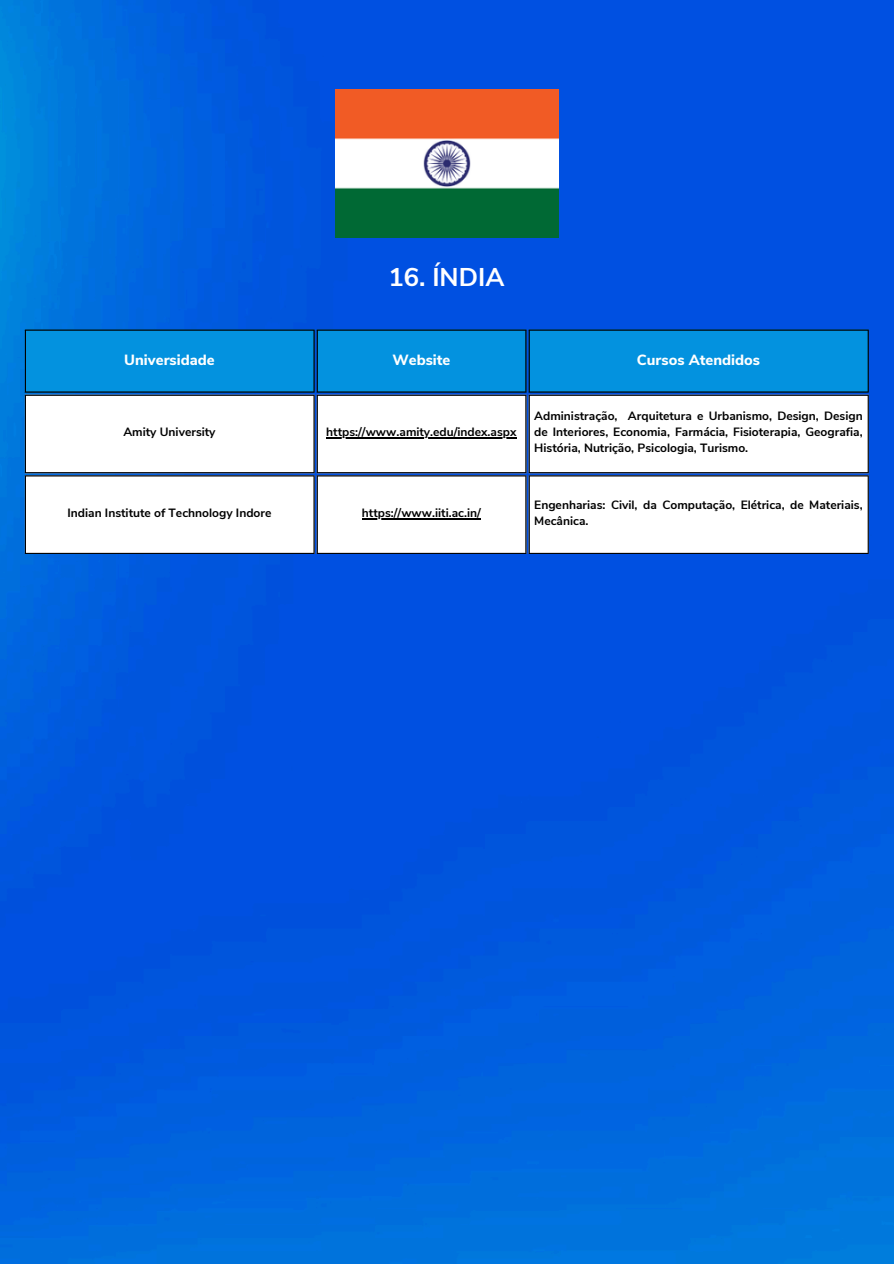
<style>
.page{position:relative;width:894px;height:1264px;background:#fff}
.page>*{position:absolute;margin:0;border:0;box-sizing:border-box;transform-origin:0 0}
.t1{font:700 25.65px "Nunito Sans";color:#fff}
.t2{font:800 14.7px "Nunito Sans";color:#fff}
.t3{font:700 12px/16px "Nunito Sans";color:#000;text-align:justify}
</style>
<div class="page">
<img style="left:0;top:0;width:893px;height:1263px">
<div style="left:26px;top:329px;width:841px;height:63px;background:#0392df"></div>
<svg style="left:25px;top:394px;width:843px;height:160px"></svg>
<hr style="left:326px;top:437px;width:190px;height:1px;background:#000">
<hr style="left:362px;top:518px;width:118px;height:1px;background:#000">
<hr style="left:25px;top:330px;width:1px;height:61px;background:#000">
<hr style="left:313px;top:330px;width:1px;height:61px;background:#000">
<hr style="left:25px;top:329px;width:289px;height:1px;background:#000">
<hr style="left:25px;top:391px;width:289px;height:1px;background:#000">
<hr style="left:316px;top:330px;width:2px;height:61px;background:#000">
<hr style="left:525px;top:330px;width:1px;height:61px;background:#000">
<hr style="left:316px;top:329px;width:210px;height:1px;background:#000">
<hr style="left:316px;top:391px;width:210px;height:1px;background:#000">
<hr style="left:528px;top:330px;width:1px;height:61px;background:#000">
<hr style="left:867px;top:330px;width:1px;height:61px;background:#000">
<hr style="left:528px;top:329px;width:340px;height:1px;background:#000">
<hr style="left:528px;top:391px;width:340px;height:1px;background:#000">
<hr style="left:25px;top:396px;width:1px;height:76px;background:#000">
<hr style="left:313px;top:396px;width:1px;height:76px;background:#000">
<hr style="left:25px;top:394px;width:289px;height:2px;background:#000">
<hr style="left:25px;top:472px;width:289px;height:1px;background:#000">
<hr style="left:316px;top:396px;width:2px;height:76px;background:#000">
<hr style="left:525px;top:396px;width:1px;height:76px;background:#000">
<hr style="left:316px;top:394px;width:210px;height:2px;background:#000">
<hr style="left:316px;top:472px;width:210px;height:1px;background:#000">
<hr style="left:528px;top:396px;width:1px;height:76px;background:#000">
<hr style="left:867px;top:396px;width:1px;height:76px;background:#000">
<hr style="left:528px;top:394px;width:340px;height:2px;background:#000">
<hr style="left:528px;top:472px;width:340px;height:1px;background:#000">
<hr style="left:25px;top:476px;width:1px;height:77px;background:#000">
<hr style="left:313px;top:476px;width:1px;height:77px;background:#000">
<hr style="left:25px;top:475px;width:289px;height:1px;background:#000">
<hr style="left:25px;top:553px;width:289px;height:1px;background:#000">
<hr style="left:316px;top:476px;width:2px;height:77px;background:#000">
<hr style="left:525px;top:476px;width:1px;height:77px;background:#000">
<hr style="left:316px;top:475px;width:210px;height:1px;background:#000">
<hr style="left:316px;top:553px;width:210px;height:1px;background:#000">
<hr style="left:528px;top:476px;width:1px;height:77px;background:#000">
<hr style="left:867px;top:476px;width:1px;height:77px;background:#000">
<hr style="left:528px;top:475px;width:340px;height:1px;background:#000">
<hr style="left:528px;top:553px;width:340px;height:1px;background:#000">
<img style="left:335px;top:89px;width:223px;height:149px">
<p class="t1" style="left:388px;top:260px;width:117px">16. ÍNDIA</p>
<p class="t2" style="left:124px;top:350px;width:92px">Universidade</p>
<h1 class="t2" style="left:392px;top:350px;width:60px">Website</h1>
<p class="t2" style="left:636px;top:350px;width:125px">Cursos Atendidos</p>
<p class="t3" style="left:123px;top:424px;width:94px">Amity University</p>
<p class="t3" style="left:326px;top:424px;width:192px">https://www.amity.edu/index.aspx</p>
<p class="t3" style="left:534px;top:408px;width:330px">Administração, Arquitetura e Urbanismo, Design, Design de Interiores, Economia, Farmácia, Fisioterapia, Geografia, História, Nutrição, Psicologia, Turismo.</p>
<p class="t3" style="left:67px;top:505px;width:205px">Indian Institute of Technology Indore</p>
<p class="t3" style="left:362px;top:505px;width:120px">https://www.iiti.ac.in/</p>
<p class="t3" style="left:534px;top:497px;width:330px">Engenharias: Civil, da Computação, Elétrica, de Materiais,<br>Mecânica.</p>
</div>
